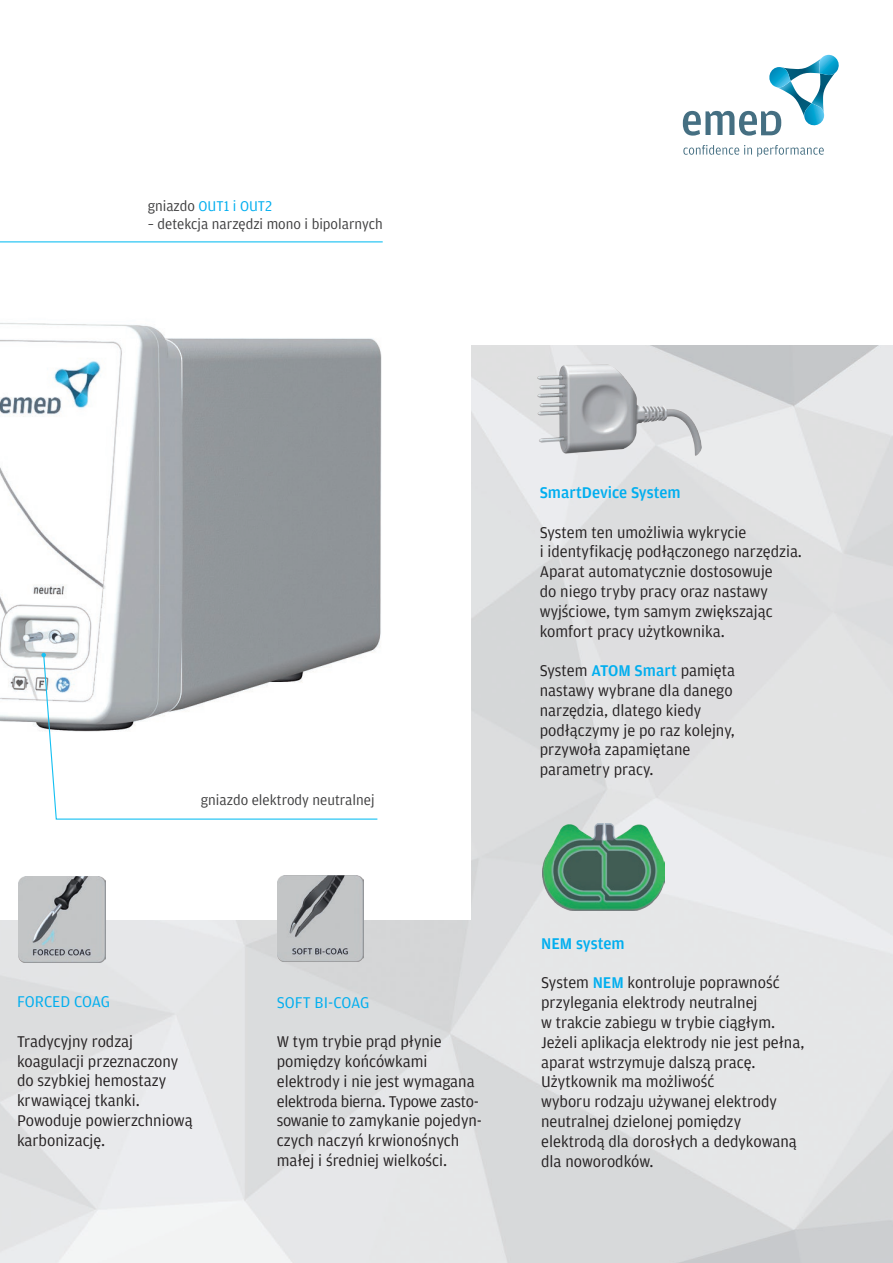
<style>
.page{position:relative;width:893px;height:1263px;background:#fff}
.page>*{position:absolute;margin:0;border:0;box-sizing:border-box;transform-origin:0 0}
.t1{font:16.5px/19.8px "Amplitude CE";color:#231f20}
.t2{font:500 16.5px "Amplitude CE";color:#00aeef}
.t3{font:16.5px "Amplitude CE";color:#00aeef}
.t4{font:15px "Amplitude CE";color:#3e3e3f}
.t5{font:15px "Amplitude CE";color:#00aeef}
.s1{color:#3e3e3f}
.s2{font-weight:500;color:#00aeef}
</style>
<div class="page">
<img style="left:0;top:511px;width:381px;height:217px">
<img style="left:19px;top:876px;width:86px;height:86px">
<img style="left:278px;top:875px;width:86px;height:86px">
<svg style="left:42px;top:654px;width:336px;height:166px"></svg>
<svg style="left:41px;top:653px;width:5px;height:4px"></svg>
<svg style="left:0;top:241px;width:383px;height:270px"></svg>
<img style="left:543px;top:823px;width:122px;height:88px">
<img style="left:529px;top:357px;width:183px;height:112px">
<svg style="left:683px;top:145px;width:141px;height:12px"></svg>
<svg style="left:683px;top:55px;width:156px;height:81px"></svg>
<p class="t5" style="left:148px;top:197px;width:126px"><span class="s1">gniazdo</span> OUT1 i OUT2</p>
<p class="t4" style="left:148px;top:215px;width:237px">– detekcja narzędzi mono i bipolarnych</p>
<p class="t4" style="left:201px;top:791px;width:175px">gniazdo elektrody neutralnej</p>
<p class="t3" style="left:17px;top:992px;width:95px">FORCED COAG</p>
<p class="t1" style="left:17px;top:1031px;width:118px">Tradycyjny rodzaj</p>
<p class="t1" style="left:17px;top:1051px;width:163px">koagulacji przeznaczony</p>
<p class="t1" style="left:17px;top:1071px;width:151px">do szybkiej hemostazy</p>
<p class="t1" style="left:17px;top:1091px;width:124px">krwawiącej tkanki.</p>
<p class="t1" style="left:17px;top:1110px;width:177px">Powoduje powierzchniową karbonizację.</p>
<p class="t3" style="left:277px;top:992px;width:94px">SOFT BI-COAG</p>
<p class="t1" style="left:277px;top:1032px;width:167px">W tym trybie prąd płynie</p>
<p class="t1" style="left:277px;top:1051px;width:152px">pomiędzy końcówkami</p>
<p class="t1" style="left:277px;top:1071px;width:199px">elektrody i nie jest wymagana</p>
<p class="t1" style="left:277px;top:1091px;width:207px">elektroda bierna. Typowe zasto&shy;sowanie to zamykanie pojedyn&shy;czych naczyń krwionośnych</p>
<p class="t1" style="left:277px;top:1150px;width:172px">małej i średniej wielkości.</p>
<p class="t2" style="left:540px;top:483px;width:143px">SmartDevice System</p>
<p class="t1" style="left:540px;top:522px;width:264px">System ten umożliwia wykrycie<br>i identyfikację podłączonego narzędzia.<br>Aparat automatycznie dostosowuje<br>do niego tryby pracy oraz nastawy wyjściowe, tym samym zwiększając komfort pracy użytkownika.</p>
<p class="t1" style="left:540px;top:661px;width:197px">System <span class="s2">ATOM Smart</span> pamięta</p>
<p class="t1" style="left:540px;top:680px;width:194px">nastawy wybrane dla danego</p>
<p class="t1" style="left:540px;top:700px;width:197px">narzędzia, dlatego kiedy podłączymy je po raz kolejny,</p>
<p class="t1" style="left:540px;top:740px;width:152px">przywoła zapamiętane</p>
<p class="t1" style="left:540px;top:760px;width:115px">parametry pracy.</p>
<p class="t2" style="left:541px;top:933px;width:85px">NEM system</p>
<p class="t1" style="left:541px;top:973px;width:240px">System <span class="s2">NEM</span> kontroluje poprawność</p>
<p class="t1" style="left:541px;top:992px;width:218px">przylegania elektrody neutralnej</p>
<p class="t1" style="left:541px;top:1012px;width:236px">w trakcie zabiegu w trybie ciągłym.</p>
<p class="t1" style="left:541px;top:1032px;width:265px">Jeżeli aplikacja elektrody nie jest pełna, aparat wstrzymuje dalszą pracę.</p>
<p class="t1" style="left:541px;top:1072px;width:175px">Użytkownik ma możliwość</p>
<p class="t1" style="left:541px;top:1091px;width:237px">wyboru rodzaju używanej elektrody</p>
<p class="t1" style="left:541px;top:1111px;width:201px">neutralnej dzielonej pomiędzy</p>
<p class="t1" style="left:541px;top:1131px;width:257px">elektrodą dla dorosłych a dedykowaną dla noworodków.</p>
</div>
